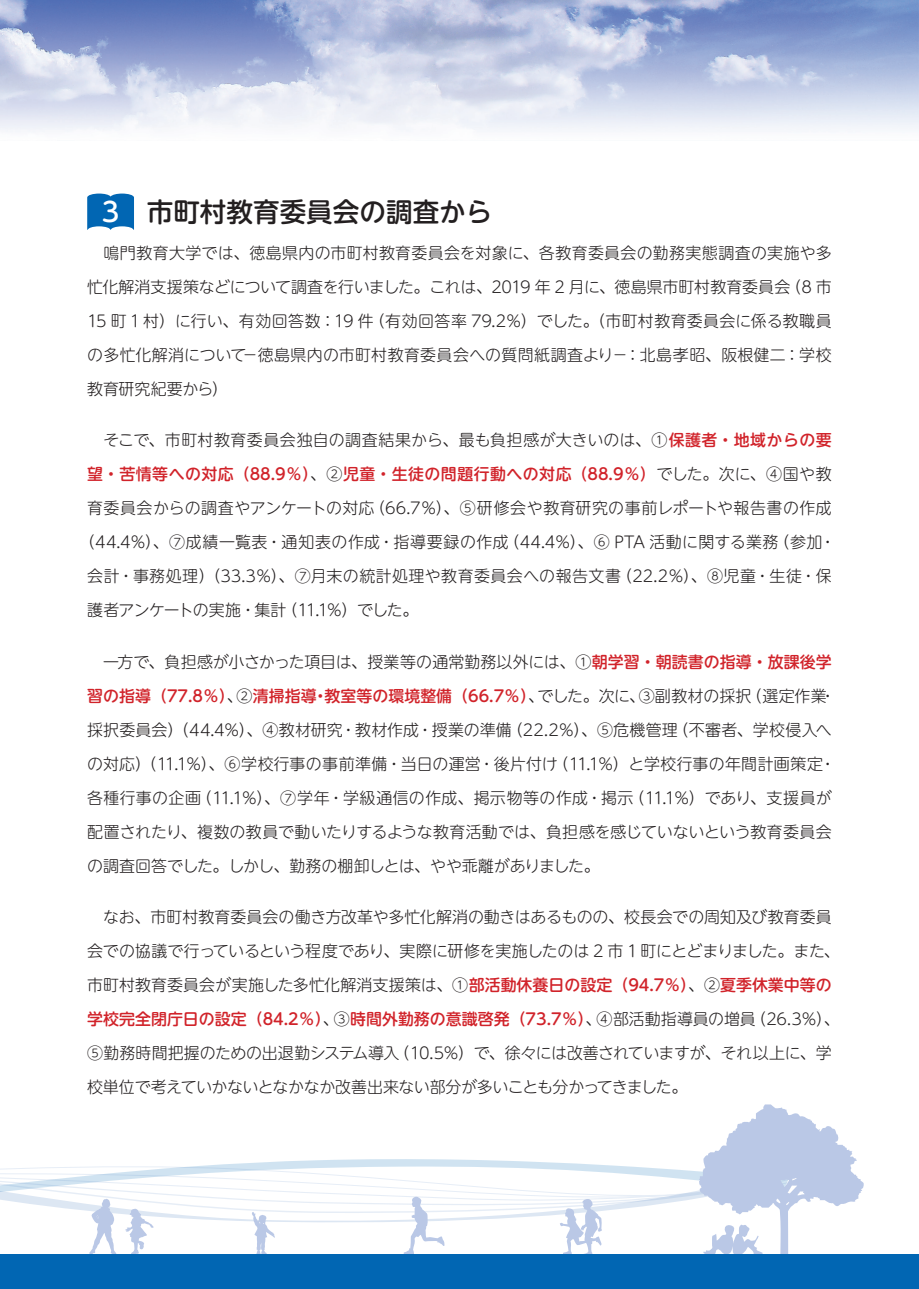
<style>
.page{position:relative;width:919px;height:1289px;background:#fff}
.page>*{position:absolute;margin:0;border:0;box-sizing:border-box;transform-origin:0 0}
.t1{font:500 26.55px "UD Shin M Go Pr 6 N";color:#231f20}
.t2{font:300 15.9px/34px "UD Shin M Go Pr 6 N";letter-spacing:.005em;color:#231f20;text-align:justify}
.t3{font:300 15.9px/34px "UD Shin M Go Pr 6 N";letter-spacing:-.015em;color:#231f20}
.t4{font:300 15.9px "UD Shin M Go Pr 6 N";letter-spacing:.03em;color:#231f20}
.t5{font:500 15.9px "UD Shin M Go Pr 6 N";letter-spacing:.025em;color:#d1232a}
.t6{font:300 15.9px "UD Shin M Go Pr 6 N";letter-spacing:.025em;color:#231f20}
.t7{font:300 15.9px "UD Shin M Go Pr 6 N";letter-spacing:-.05em;color:#231f20}
.s1{color:#fff}
.s2{font-weight:500;color:#d1232a}
.s3{font-weight:300;color:#231f20}
</style>
<div class="page">
<svg style="left:0;top:1104px;width:863px;height:150px"></svg>
<div style="left:0;top:1254px;width:918px;height:34px;background:#0166b3"></div>
<img style="left:0;top:0;width:918px;height:132px">
<svg style="left:87px;top:193px;width:47px;height:37px;background:#1e77bb"></svg>
<h1 class="t1" style="left:102px;top:189px;width:392px"><span class="s1">3</span> 市町村教育委員会の調査から</h1>
<p class="t2" style="left:87px;top:235px;width:746px">　鳴門教育大学では、徳島県内の市町村教育委員会を対象に、各教育委員会の勤務実態調査の実施や多忙化解消支援策などについて調査を行いました。これは、2019 年 2 月に、徳島県市町村教育委員会（8 市15 町 1 村）に行い、有効回答数：19 件（有効回答率 79.2％）でした。（市町村教育委員会に係る教職員の多忙化解消について－徳島県内の市町村教育委員会への質問紙調査より－：北島孝昭、阪根健二：学校教育研究紀要から）</p>
<p class="t2" style="left:87px;top:422px;width:746px">　そこで、市町村教育委員会独自の調査結果から、最も負担感が大きいのは、①<span class="s2">保護者・地域からの要</span></p>
<p class="t5" style="left:87px;top:461px;width:746px">望・苦情等への対応（88.9％）<span class="s3">、②</span>児童・生徒の問題行動への対応（88.9％）<span class="s3">でした。次に、④国や教</span></p>
<p class="t6" style="left:87px;top:495px;width:746px">育委員会からの調査やアンケートの対応（66.7％）、⑤研修会や教育研究の事前レポートや報告書の作成</p>
<p class="t4" style="left:79px;top:529px;width:758px">（44.4％）、⑦成績一覧表・通知表の作成・指導要録の作成（44.4％）、⑥ PTA 活動に関する業務（参加・</p>
<p class="t4" style="left:87px;top:563px;width:746px">会計・事務処理）（33.3％）、⑦月末の統計処理や教育委員会への報告文書（22.2％）、⑧児童・生徒・保</p>
<p class="t7" style="left:87px;top:597px;width:332px">護者アンケートの実施・集計（11.1％）でした。</p>
<p class="t2" style="left:87px;top:643px;width:750px;text-align:left">　一方で、負担感が小さかった項目は、授業等の通常勤務以外には、①<span class="s2">朝学習・朝読書の指導・放課後学習の指導（77.8％）</span>、②<span class="s2">清掃指導・教室等の環境整備（66.7％）</span>、でした。次に、③副教材の採択（選定作業・採択委員会）（44.4％）、④教材研究・教材作成・授業の準備（22.2％）、⑤危機管理（不審者、学校侵入への対応）（11.1％）、⑥学校行事の事前準備・当日の運営・後片付け（11.1％）と学校行事の年間計画策定・各種行事の企画（11.1％）、⑦学年・学級通信の作成、掲示物等の作成・掲示（11.1％）であり、支援員が配置されたり、複数の教員で動いたりするような教育活動では、負担感を感じていないという教育委員会の調査回答でした。しかし、勤務の棚卸しとは、やや乖離がありました。</p>
<p class="t3" style="left:87px;top:899px;width:754px">　なお、市町村教育委員会の働き方改革や多忙化解消の動きはあるものの、校長会での周知及び教育委員会での協議で行っているという程度であり、実際に研修を実施したのは 2 市 1 町にとどまりました。また、市町村教育委員会が実施した多忙化解消支援策は、①<span class="s2">部活動休養日の設定（94.7％）</span>、②<span class="s2">夏季休業中等の学校完全閉庁日の設定（84.2％）</span>、③<span class="s2">時間外勤務の意識啓発（73.7％）</span>、④部活動指導員の増員（26.3％）、⑤勤務時間把握のための出退勤システム導入（10.5％）で、徐々には改善されていますが、それ以上に、学校単位で考えていかないとなかなか改善出来ない部分が多いことも分かってきました。</p>
</div>
